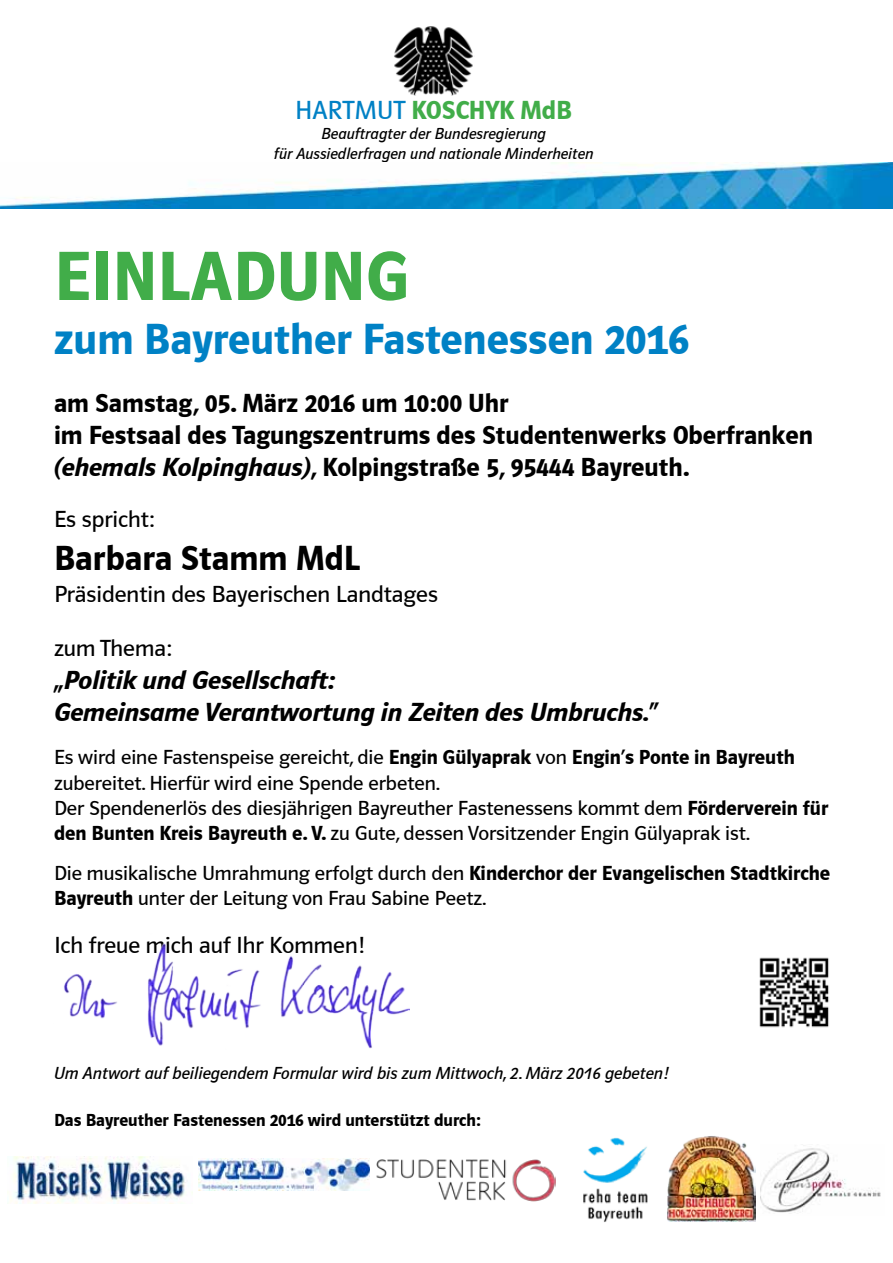
<style>
.page{position:relative;width:893px;height:1263px;background:#fff}
.page>*{position:absolute;margin:0;border:0;box-sizing:border-box;transform-origin:0 0}
.t1{font:700 72px "CSU Schrift 2000";color:#41ad49}
.t2{font:700 45px "CSU Schrift 2000";color:#0081c5}
.t3{font:700 36px "CSU Schrift 2000";color:#000}
.t4{font:700 27px/32.4px "CSU Schrift 2000";color:#000}
.t5{font:italic 700 27px/32.4px "CSU Schrift 2000";color:#000}
.t6{font:700 27px "CSU Schrift 2000";color:#41ad49}
.t7{font:24px "CSU Schrift 2000";color:#000}
.t8{font:21px/25.2px "CSU Schrift 2000";color:#000}
.t9{font:italic 18px "CSU Schrift 2000";color:#000}
.t10{font:700 18px "CSU Schrift 2000";color:#000}
.t11{font:italic 16.5px/19.8px "CSU Schrift 2000";color:#000;text-align:center}
.s1{font-weight:400;color:#0081c5}
.s2{font-style:italic}
.s3{font-weight:700}
</style>
<div class="page">
<img style="left:394px;top:26px;width:79px;height:70px">
<img style="left:0;top:163px;width:893px;height:45px">
<img style="left:10px;top:1156px;width:183px;height:48px">
<img style="left:199px;top:1159px;width:171px;height:32px">
<img style="left:583px;top:1137px;width:65px;height:85px">
<img style="left:760px;top:1148px;width:121px;height:65px">
<img style="left:64px;top:943px;width:345px;height:106px">
<img style="left:667px;top:1136px;width:89px;height:85px">
<img style="left:759px;top:957px;width:70px;height:71px">
<img style="left:376px;top:1159px;width:179px;height:42px">
<p class="t6" style="left:295px;top:96px;width:278px"><span class="s1">HARTMUT</span> KOSCHYK MdB</p>
<p class="t11" style="left:274px;top:124px;width:321px">Beauftragter der Bundesregierung<br>für Aussiedlerfragen und nationale Minderheiten</p>
<h1 class="t1" style="left:54px;top:238px;width:357px">EINLADUNG</h1>
<h2 class="t2" style="left:54px;top:315px;width:636px">zum Bayreuther Fastenessen 2016</h2>
<p class="t4" style="left:54px;top:387px;width:760px">am Samstag, 05. März 2016 um 10:00 Uhr<br>im Festsaal des Tagungszentrums des Studentenwerks Oberfranken <span class="s2">(ehemals Kolpinghaus)</span>, Kolpingstraße 5, 95444 Bayreuth.</p>
<p class="t7" style="left:54px;top:506px;width:102px">Es spricht:</p>
<h3 class="t3" style="left:54px;top:539px;width:308px">Barbara Stamm MdL</h3>
<p class="t7" style="left:54px;top:582px;width:385px">Präsidentin des Bayerischen Landtages</p>
<p class="t7" style="left:54px;top:636px;width:119px">zum Thema:</p>
<p class="t5" style="left:54px;top:664px;width:604px">„Politik und Gesellschaft:<br>Gemeinsame Verantwortung in Zeiten des Umbruchs.“</p>
<p class="t8" style="left:54px;top:745px;width:776px">Es wird eine Fastenspeise gereicht, die <span class="s3">Engin Gülyaprak</span> von <span class="s3">Engin‘s Ponte in Bayreuth </span>zubereitet. Hierfür wird eine Spende erbeten.<br>Der Spendenerlös des diesjährigen Bayreuther Fastenessens kommt dem <span class="s3">Förderverein für den Bunten Kreis Bayreuth e. V.</span> zu Gute, dessen Vorsitzender Engin Gülyaprak ist.</p>
<p class="t8" style="left:54px;top:860px;width:778px">Die musikalische Umrahmung erfolgt durch den <span class="s3">Kinderchor der Evangelischen Stadtkirche<br>Bayreuth</span> unter der Leitung von Frau Sabine Peetz.</p>
<p class="t7" style="left:54px;top:933px;width:312px">Ich freue mich auf Ihr Kommen!</p>
<p class="t9" style="left:54px;top:1064px;width:616px">Um Antwort auf beiliegendem Formular wird bis zum Mittwoch, 2. März 2016 gebeten!</p>
<p class="t10" style="left:54px;top:1111px;width:428px">Das Bayreuther Fastenessen 2016 wird unterstützt durch:</p>
</div>
